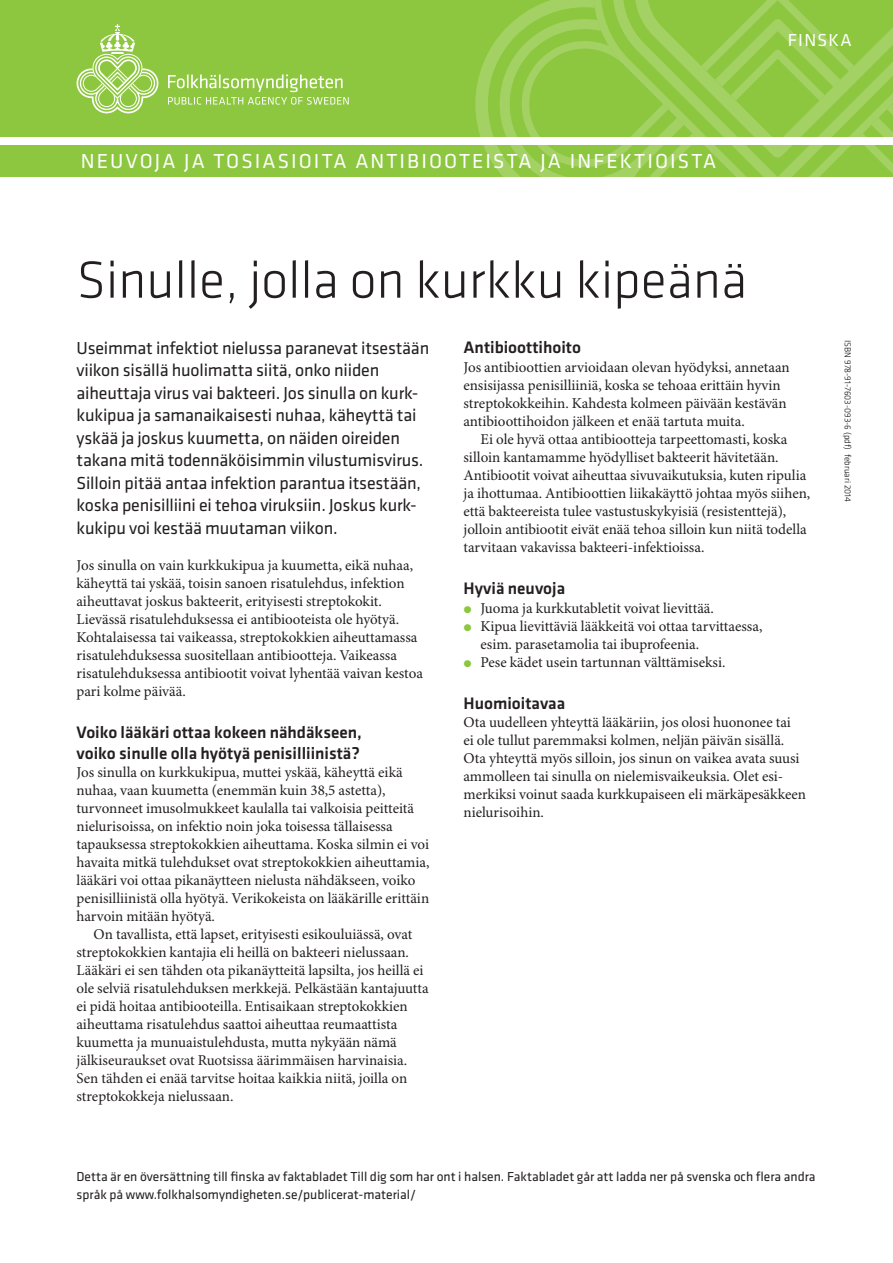
<style>
.page{position:relative;width:893px;height:1263px;background:#fff}
.page>*{position:absolute;margin:0;border:0;box-sizing:border-box;transform-origin:0 0}
.t1{font:300 54px "Klavika";color:#231f20}
.t2{font:21px "Klavika";letter-spacing:.1em;color:#fff}
.t3{font:18px/22.5px "Klavika";letter-spacing:-.01em;color:#231f20}
.t4{font:18px "Klavika";letter-spacing:.07em;color:#fff}
.t5{font:500 17.25px/21px "Klavika";color:#231f20}
.t6{font:15px/18px "Minion Pro";color:#231f20}
.t7{font:13.5px/18px "Klavika";color:#231f20}
.t8{font:300 9px "Klavika";color:#010203}
</style>
<div class="page">
<div style="left:0;top:0;width:893px;height:137px;background:#8dc73f"></div>
<div style="left:0;top:145px;width:893px;height:32px;background:#8dc73f"></div>
<svg style="left:475px;top:15px;width:47px;height:158px"></svg>
<svg style="left:500px;top:19px;width:22px;height:158px"></svg>
<svg style="left:522px;top:0;width:371px;height:177px"></svg>
<svg style="left:77px;top:24px;width:81px;height:89px"></svg>
<svg style="left:168px;top:74px;width:181px;height:31px"></svg>
<h2 class="t2" style="left:81px;top:150px;width:637px">NEUVOJA JA TOSIASIOITA ANTIBIOOTEISTA JA INFEKTIOISTA</h2>
<h1 class="t1" style="left:77px;top:250px;width:672px">Sinulle, jolla on kurkku kipeänä</h1>
<p class="t4" style="left:788px;top:30px;width:66px">FINSKA</p>
<p class="t3" style="left:77px;top:337px;width:354px">Useimmat infektiot nielussa paranevat itsestään viikon sisällä huolimatta siitä, onko niiden aiheuttaja virus vai bakteeri. Jos sinulla on kurk&shy;kukipua ja samanaikaisesti nuhaa, käheyttä tai yskää ja joskus kuumetta, on näiden oireiden takana mitä todennäköisimmin vilustumisvirus.<br>Silloin pitää antaa infektion parantua itsestään, koska penisilliini ei tehoa viruksiin. Joskus kurk&shy;kukipu voi kestää muutaman viikon.</p>
<p class="t6" style="left:77px;top:556px;width:348px">Jos sinulla on vain kurkkukipua ja kuumetta, eikä nuhaa, käheyttä tai yskää, toisin sanoen risatulehdus, infektion aiheuttavat joskus bakteerit, erityisesti streptokokit.<br>Lievässä risatulehduksessa ei antibiooteista ole hyötyä.<br>Kohtalaisessa tai vaikeassa, streptokokkien aiheuttamassa risatulehduksessa suositellaan antibiootteja. Vaikeassa risatulehduksessa antibiootit voivat lyhentää vaivan kestoa pari kolme päivää.</p>
<p class="t5" style="left:77px;top:722px;width:287px">Voiko lääkäri ottaa kokeen nähdäkseen, voiko sinulle olla hyötyä penisilliinistä?</p>
<p class="t6" style="left:77px;top:764px;width:354px">Jos sinulla on kurkkukipua, muttei yskää, käheyttä eikä nuhaa, vaan kuumetta (enemmän kuin 38,5 astetta), turvonneet imusolmukkeet kaulalla tai valkoisia peitteitä nielurisoissa, on infektio noin joka toisessa tällaisessa tapauksessa streptokokkien aiheuttama. Koska silmin ei voi havaita mitkä tulehdukset ovat streptokokkien aiheuttamia, lääkäri voi ottaa pikanäytteen nielusta nähdäkseen, voiko penisilliinistä olla hyötyä. Verikokeista on lääkärille erittäin harvoin mitään hyötyä.</p>
<p class="t6" style="left:77px;top:926px;width:354px;text-indent:17px">On tavallista, että lapset, erityisesti esikouluiässä, ovat streptokokkien kantajia eli heillä on bakteeri nielussaan.<br>Lääkäri ei sen tähden ota pikanäytteitä lapsilta, jos heillä ei ole selviä risatulehduksen merkkejä. Pelkästään kantajuutta ei pidä hoitaa antibiooteilla. Entisaikaan streptokokkien aiheuttama risatulehdus saattoi aiheuttaa reumaattista kuumetta ja munuaistulehdusta, mutta nykyään nämä jälkiseuraukset ovat Ruotsissa äärimmäisen harvinaisia.<br>Sen tähden ei enää tarvitse hoitaa kaikkia niitä, joilla on streptokokkeja nielussaan.</p>
<p class="t5" style="left:463px;top:337px;width:119px">Antibioottihoito</p>
<p class="t6" style="left:463px;top:359px;width:328px">Jos antibioottien arvioidaan olevan hyödyksi, annetaan ensisijassa penisilliiniä, koska se tehoaa erittäin hyvin streptokokkeihin. Kahdesta kolmeen päivään kestävän antibioottihoidon jälkeen et enää tartuta muita.</p>
<p class="t6" style="left:463px;top:431px;width:348px;text-indent:17px">Ei ole hyvä ottaa antibiootteja tarpeettomasti, koska silloin kantamamme hyödylliset bakteerit hävitetään.<br>Antibiootit voivat aiheuttaa sivuvaikutuksia, kuten ripulia ja ihottumaa. Antibioottien liikakäyttö johtaa myös siihen, että bakteereista tulee vastustuskykyisiä (resistenttejä), jolloin antibiootit eivät enää tehoa silloin kun niitä todella tarvitaan vakavissa bakteeri-infektioissa.</p>
<p class="t5" style="left:463px;top:578px;width:103px">Hyviä neuvoja</p>
<p class="t6" style="left:480px;top:599px;width:284px">Juoma ja kurkkutabletit voivat lievittää.<br>Kipua lievittäviä lääkkeitä voi ottaa tarvittaessa, esim. parasetamolia tai ibuprofeenia.<br>Pese kädet usein tartunnan välttämiseksi.</p>
<p class="t5" style="left:463px;top:693px;width:103px">Huomioitavaa</p>
<p class="t6" style="left:463px;top:714px;width:344px">Ota uudelleen yhteyttä lääkäriin, jos olosi huononee tai<br>ei ole tullut paremmaksi kolmen, neljän päivän sisällä.<br>Ota yhteyttä myös silloin, jos sinun on vaikea avata suusi ammolleen tai sinulla on nielemisvaikeuksia. Olet esi&shy;merkiksi voinut saada kurkkupaiseen eli märkäpesäkkeen nielurisoihin.</p>
<p class="t7" style="left:77px;top:1168px;width:740px">Detta är en översättning till finska av faktabladet Till dig som har ont i halsen. Faktabladet går att ladda ner på svenska och flera andra språk på www.folkhalsomyndigheten.se/publicerat-material/</p>
<p class="t8" style="left:853px;top:340px;width:163px;rotate:90deg">ISBN 978-91-7603-093-6 (pdf) februari 2014</p>
</div>
